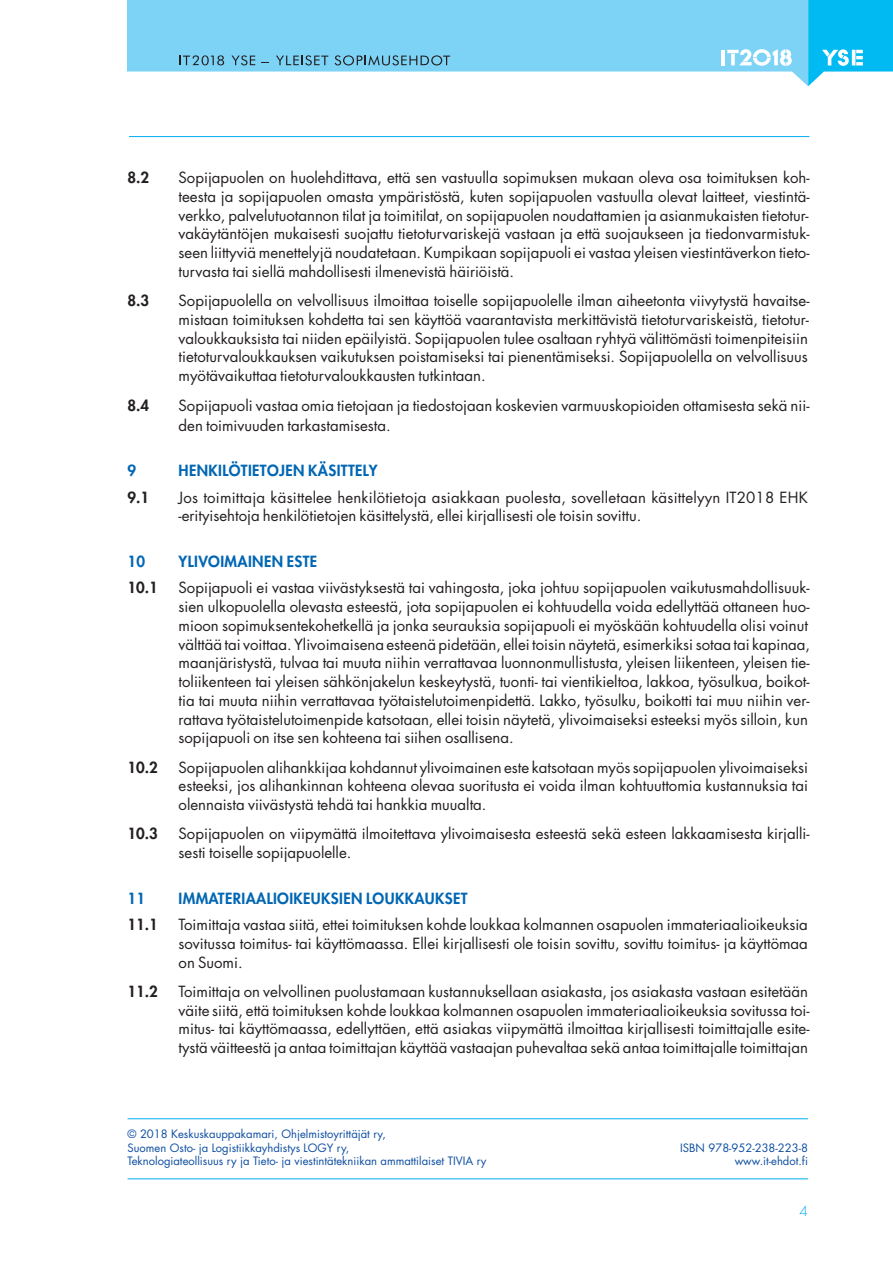
<style>
.page{position:relative;width:893px;height:1263px;background:#fff}
.page>*{position:absolute;margin:0;border:0;box-sizing:border-box;transform-origin:0 0}
.t1{font:15px/18.8px "Futura";color:#231f20;text-align:justify}
.t2{font:800 15px "Futura";letter-spacing:.025em;color:#0166b3}
.t3{font:800 15px "Futura";color:#231f20}
.t4{font:300 13.5px "Futura";color:#00aeef}
.t5{font:11.25px/13.5px "Futura";color:#0d4da1}
</style>
<div class="page">
<hr style="left:128px;top:1178px;width:680px;height:1px;background:#00aeef">
<hr style="left:128px;top:1118px;width:680px;height:1px;background:#00aeef">
<hr style="left:129px;top:136px;width:680px;height:1px;background:#00aeef">
<svg style="left:808px;top:0;width:85px;height:86px"></svg>
<hr style="left:852px;top:50px;width:3px;height:15px;background:#fff">
<svg style="left:128px;top:0;width:680px;height:86px;fill:#7cd3f6"></svg>
<hr style="left:722px;top:50px;width:3px;height:15px;background:#fff">
<svg style="left:232px;top:55px;width:23px;height:10px"></svg>
<svg style="left:276px;top:55px;width:52px;height:10px"></svg>
<svg style="left:335px;top:55px;width:115px;height:11px"></svg>
<svg style="left:727px;top:49px;width:65px;height:17px"></svg>
<svg style="left:180px;top:55px;width:44px;height:10px"></svg>
<p class="t3" style="left:128px;top:170px;width:23px">8.2</p>
<p class="t1" style="left:179px;top:169px;width:632px">Sopijapuolen on huolehdittava, että sen vastuulla sopimuksen mukaan oleva osa toimituksen koh&shy;teesta ja sopijapuolen omasta ympäristöstä, kuten sopijapuolen vastuulla olevat laitteet, viestintä&shy;verkko, palvelutuotannon tilat ja toimitilat, on sopijapuolen noudattamien ja asianmukaisten tietotur&shy;vakäytäntöjen mukaisesti suojattu tietoturvariskejä vastaan ja että suojaukseen ja tiedonvarmistuk&shy;seen liittyviä menettelyjä noudatetaan. Kumpikaan sopijapuoli ei vastaa yleisen viestintäverkon tieto&shy;turvasta tai siellä mahdollisesti ilmenevistä häiriöistä.</p>
<p class="t3" style="left:128px;top:293px;width:23px">8.3</p>
<p class="t1" style="left:179px;top:292px;width:632px">Sopijapuolella on velvollisuus ilmoittaa toiselle sopijapuolelle ilman aiheetonta viivytystä havaitse&shy;mistaan toimituksen kohdetta tai sen käyttöä vaarantavista merkittävistä tietoturvariskeistä, tietotur&shy;valoukkauksista tai niiden epäilyistä. Sopijapuolen tulee osaltaan ryhtyä välittömästi toimenpiteisiin tietoturvaloukkauksen vaikutuksen poistamiseksi tai pienentämiseksi. Sopijapuolella on velvollisuus myötävaikuttaa tietoturvaloukkausten tutkintaan.</p>
<p class="t3" style="left:128px;top:398px;width:23px">8.4</p>
<p class="t1" style="left:179px;top:397px;width:632px;line-height:19.5px">Sopijapuoli vastaa omia tietojaan ja tiedostojaan koskevien varmuuskopioiden ottamisesta sekä nii&shy;den toimivuuden tarkastamisesta.</p>
<p class="t2" style="left:128px;top:464px;width:10px">9</p>
<p class="t2" style="left:179px;top:464px;width:200px">HENKILÖTIETOJEN KÄSITTELY</p>
<p class="t3" style="left:128px;top:490px;width:23px">9.1</p>
<p class="t1" style="left:179px;top:489px;width:631px">Jos toimittaja käsittelee henkilötietoja asiakkaan puolesta, sovelletaan käsittelyyn IT2018 EHK -erityisehtoja henkilötietojen käsittelystä, ellei kirjallisesti ole toisin sovittu.</p>
<p class="t2" style="left:128px;top:554px;width:19px">10</p>
<p class="t2" style="left:179px;top:554px;width:140px">YLIVOIMAINEN ESTE</p>
<p class="t3" style="left:128px;top:581px;width:32px">10.1</p>
<p class="t1" style="left:179px;top:580px;width:633px;text-align:left">Sopijapuoli ei vastaa viivästyksestä tai vahingosta, joka johtuu sopijapuolen vaikutusmahdollisuuk&shy;sien ulkopuolella olevasta esteestä, jota sopijapuolen ei kohtuudella voida edellyttää ottaneen huo&shy;mioon sopimuksentekohetkellä ja jonka seurauksia sopijapuoli ei myöskään kohtuudella olisi voinut välttää tai voittaa. Ylivoimaisena esteenä pidetään, ellei toisin näytetä, esimerkiksi sotaa tai kapinaa, maanjäristystä, tulvaa tai muuta niihin verrattavaa luonnonmullistusta, yleisen liikenteen, yleisen tie&shy;toliikenteen tai yleisen sähkönjakelun keskeytystä, tuonti- tai vientikieltoa, lakkoa, työsulkua, boikot&shy;tia tai muuta niihin verrattavaa työtaistelutoimenpidettä. Lakko, työsulku, boikotti tai muu niihin ver&shy;rattava työtaistelutoimenpide katsotaan, ellei toisin näytetä, ylivoimaiseksi esteeksi myös silloin, kun sopijapuoli on itse sen kohteena tai siihen osallisena.</p>
<p class="t3" style="left:128px;top:760px;width:32px">10.2</p>
<p class="t1" style="left:179px;top:759px;width:631px">Sopijapuolen alihankkijaa kohdannut ylivoimainen este katsotaan myös sopijapuolen ylivoimaiseksi esteeksi, jos alihankinnan kohteena olevaa suoritusta ei voida ilman kohtuuttomia kustannuksia tai olennaista viivästystä tehdä tai hankkia muualta.</p>
<p class="t3" style="left:128px;top:827px;width:32px">10.3</p>
<p class="t1" style="left:179px;top:826px;width:632px">Sopijapuolen on viipymättä ilmoitettava ylivoimaisesta esteestä sekä esteen lakkaamisesta kirjalli&shy;sesti toiselle sopijapuolelle.</p>
<p class="t2" style="left:128px;top:891px;width:19px">11</p>
<p class="t2" style="left:179px;top:891px;width:290px">IMMATERIAALIOIKEUKSIEN LOUKKAUKSET</p>
<p class="t3" style="left:128px;top:917px;width:32px">11.1</p>
<p class="t1" style="left:179px;top:916px;width:631px">Toimittaja vastaa siitä, ettei toimituksen kohde loukkaa kolmannen osapuolen immateriaalioikeuksia sovitussa toimitus- tai käyttömaassa. Ellei kirjallisesti ole toisin sovittu, sovittu toimitus- ja käyttömaa on Suomi.</p>
<p class="t3" style="left:128px;top:984px;width:32px">11.2</p>
<p class="t1" style="left:179px;top:983px;width:632px">Toimittaja on velvollinen puolustamaan kustannuksellaan asiakasta, jos asiakasta vastaan esitetään väite siitä, että toimituksen kohde loukkaa kolmannen osapuolen immateriaalioikeuksia sovitussa toi&shy;mitus- tai käyttömaassa, edellyttäen, että asiakas viipymättä ilmoittaa kirjallisesti toimittajalle esite&shy;tystä väitteestä ja antaa toimittajan käyttää vastaajan puhevaltaa sekä antaa toimittajalle toimittajan</p>
<p class="t5" style="left:128px;top:1128px;width:260px">© 2018 Keskuskauppakamari, Ohjelmistoyrittäjät ry,<br>Suomen Osto- ja Logistiikkayhdistys LOGY ry,</p>
<p class="t5" style="left:680px;top:1142px;width:129px">ISBN 978-952-238-223-8</p>
<p class="t5" style="left:128px;top:1155px;width:360px">Teknologiateollisuus ry ja Tieto- ja viestintätekniikan ammattilaiset TIVIA ry</p>
<p class="t5" style="left:735px;top:1155px;width:75px">www.it-ehdot.fi</p>
<p class="t4" style="left:800px;top:1204px;width:10px">4</p>
</div>
